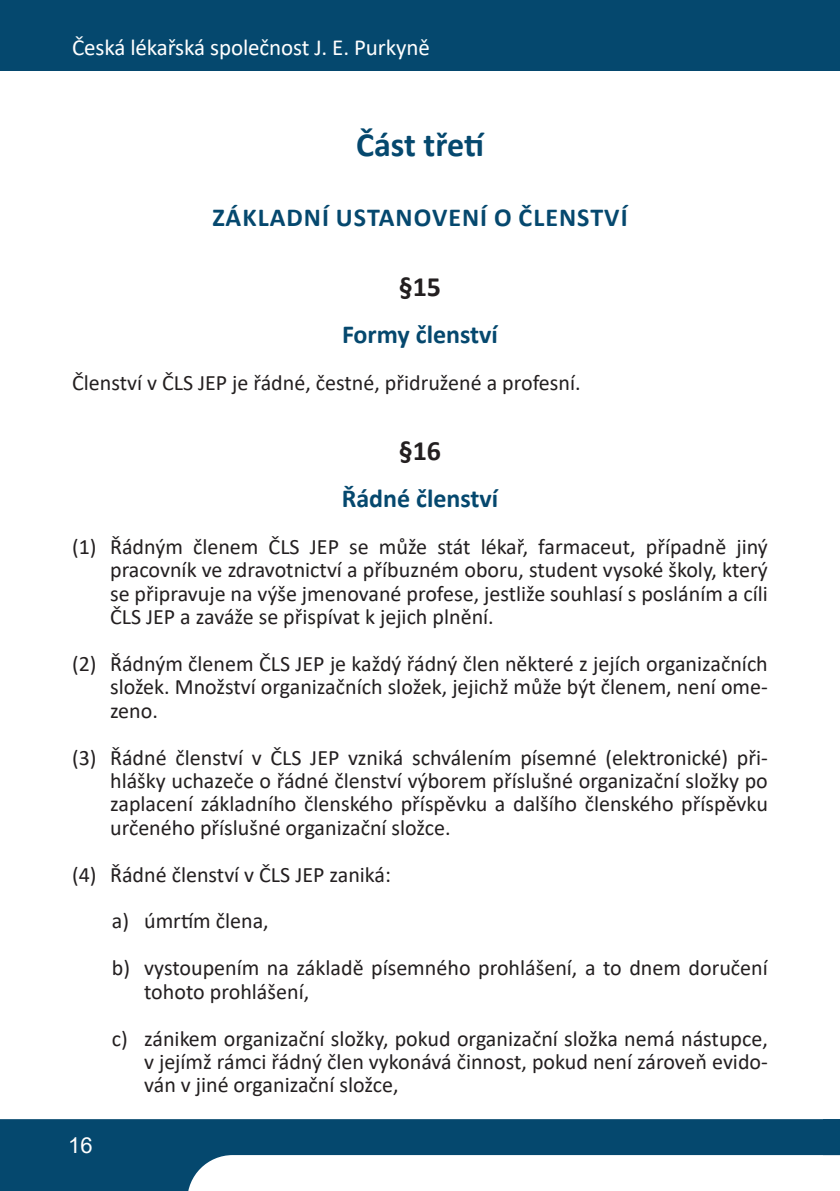
<style>
.page{position:relative;width:840px;height:1191px;background:#fff}
.page>*{position:absolute;margin:0;border:0;box-sizing:border-box;transform-origin:0 0}
.t1{font:700 34px "Calibri";letter-spacing:-.005em;color:#05486e}
.t2{font:700 28px "Calibri";color:#231f20}
.t3{font:700 26px "Calibri";letter-spacing:.04em;color:#05486e}
.t4{font:700 26px "Calibri";color:#05486e}
.t5{font:23px "Calibri";letter-spacing:-.005em;color:#fff}
.t6{font:22px/23.4px "Calibri";color:#231f20;text-align:justify}
.t7{font:22px "Arial";color:#fff}
</style>
<div class="page">
<svg style="left:0;top:1119px;width:839px;height:72px;fill:#05486e"></svg>
<div style="left:0;top:0;width:839px;height:71px;background:#05486e"></div>
<p class="t5" style="left:72px;top:31px;width:359px">Česká lékařská společnost J. E. Purkyně</p>
<h1 class="t1" style="left:356px;top:121px;width:130px">Část třetí</h1>
<p class="t3" style="left:212px;top:199px;width:416px">ZÁKLADNÍ USTANOVENÍ O ČLENSTVÍ</p>
<p class="t2" style="left:398px;top:267px;width:44px">§15</p>
<p class="t4" style="left:342px;top:316px;width:157px">Formy členství</p>
<p class="t6" style="left:72px;top:370px;width:509px">Členství v ČLS JEP je řádné, čestné, přidružené a profesní.</p>
<p class="t2" style="left:398px;top:431px;width:44px">§16</p>
<p class="t4" style="left:341px;top:480px;width:158px">Řádné členství</p>
<p class="t6" style="left:110px;top:534px;width:659px;text-indent:-38px">(1) Řádným členem ČLS JEP se může stát lékař, farmaceut, případně jiný pracovník ve zdravotnictví a příbuzném oboru, student vysoké školy, který se připravuje na výše jmenované profese, jestliže souhlasí s posláním a cíli ČLS JEP a zaváže se přispívat k jejich plnění.</p>
<p class="t6" style="left:110px;top:651px;width:659px;text-indent:-38px">(2) Řádným členem ČLS JEP je každý řádný člen některé z jejích organizačních složek. Množství organizačních složek, jejichž může být členem, není ome&shy;zeno.</p>
<p class="t6" style="left:110px;top:745px;width:659px;text-indent:-38px">(3) Řádné členství v ČLS JEP vzniká schválením písemné (elektronické) při&shy;hlášky uchazeče o řádné členství výborem příslušné organizační složky po zaplacení základního členského příspěvku a dalšího členského příspěvku určeného příslušné organizační složce.</p>
<p class="t6" style="left:112px;top:850px;width:657px;line-height:46.8px;text-align:left;text-indent:-40px">(4) Řádné členství v ČLS JEP zaniká:<br>a) úmrtím člena,<br>b) vystoupením na základě písemného prohlášení, a to dnem doručení</p>
<p class="t6" style="left:112px;top:967px;width:657px;line-height:46.8px;text-indent:32px">tohoto prohlášení,<br>c) zánikem organizační složky, pokud organizační složka nemá nástupce,</p>
<p class="t6" style="left:144px;top:1049px;width:625px">v jejímž rámci řádný člen vykonává činnost, pokud není zároveň evido&shy;ván v jiné organizační složce,</p>
<p class="t7" style="left:68px;top:1130px;width:26px">16</p>
</div>
